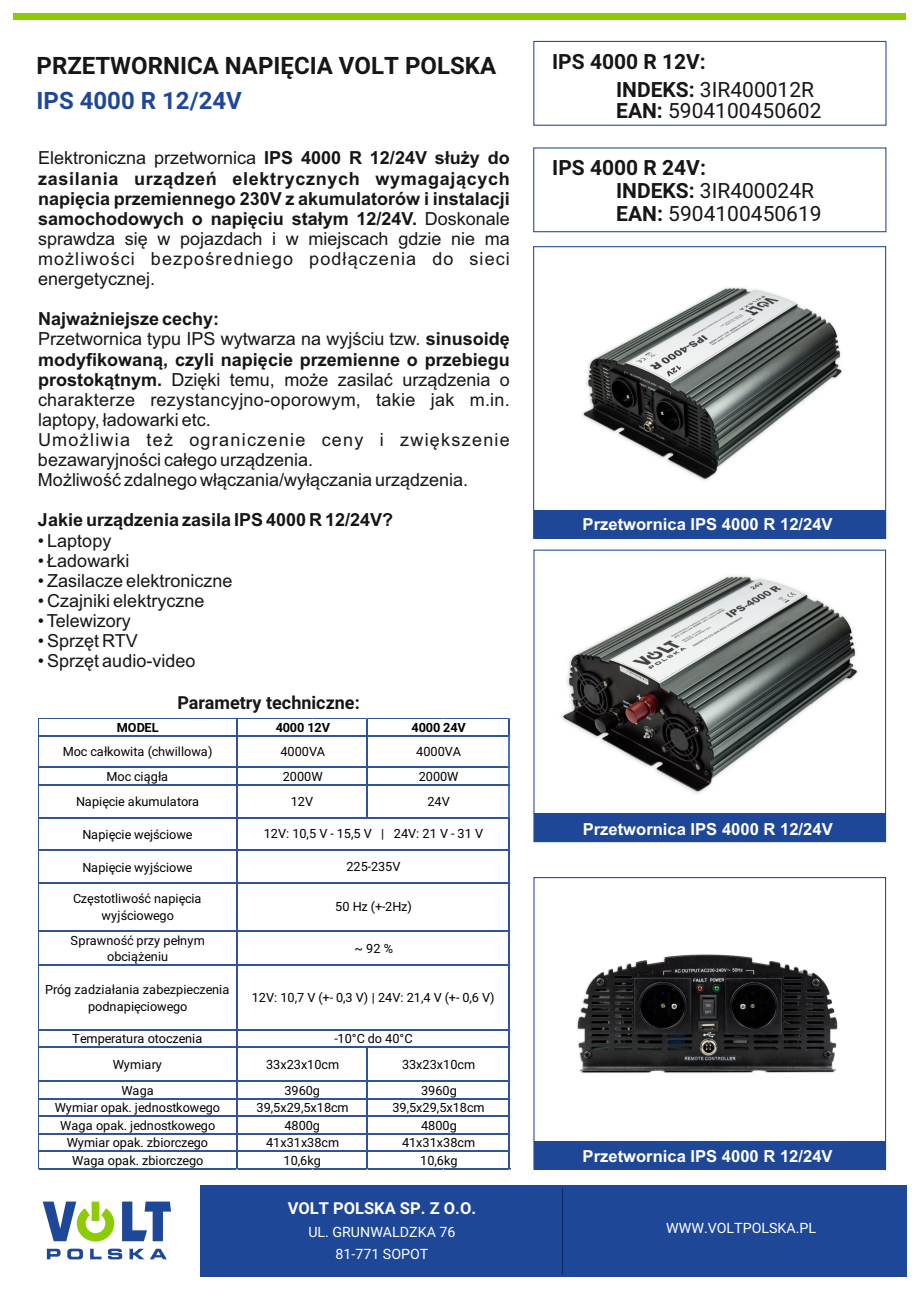
<style>
.page{position:relative;width:920px;height:1290px;background:#fff}
.page>*{position:absolute;margin:0;border:0;box-sizing:border-box;transform-origin:0 0}
.t1{font:700 24px "Roboto";color:#151616}
.t2{font:700 24px "Roboto";color:#1e4798}
.t3{font:21px/20.7px "Roboto";color:#151616}
.t4{font:700 21px "Roboto";color:#151616}
.t5{font:18px/20.1px "Arial";color:#151616}
.t6{font:700 18px/20.1px "Arial";color:#151616;text-align:justify}
.t7{font:700 18px "Roboto";color:#151616}
.t8{font:700 16.65px "Arial";color:#fff}
.t9{font:700 16.5px "Roboto";color:#fff}
.t10{font:14.25px/22.4px "Roboto";color:#fff;text-align:center}
.t11{font:12.75px/16.6px "Roboto";color:#000;text-align:center}
.t12{font:700 12.75px "Roboto";letter-spacing:-.01em;color:#000}
.s1{font-weight:400}
.s2{font-weight:700}
</style>
<div class="page">
<div style="left:14px;top:14px;width:892px;height:6px;background:#8dcb08"></div>
<div style="left:200px;top:1184px;width:706px;height:92px;background:#1e4798"></div>
<svg style="left:43px;top:1201px;width:71px;height:40px"></svg>
<svg style="left:122px;top:1201px;width:49px;height:40px"></svg>
<svg style="left:47px;top:1249px;width:14px;height:10px"></svg>
<svg style="left:67px;top:1248px;width:16px;height:11px"></svg>
<svg style="left:90px;top:1249px;width:12px;height:10px"></svg>
<svg style="left:108px;top:1248px;width:14px;height:11px"></svg>
<svg style="left:130px;top:1249px;width:37px;height:10px"></svg>
<hr style="left:562px;top:1187px;width:1px;height:86px;background:#09275d">
<div style="left:534px;top:510px;width:351px;height:29px;background:#1e4798"></div>
<div style="left:533px;top:246px;width:353px;height:293px;border:1px solid #1e4797"></div>
<div style="left:533px;top:41px;width:353px;height:85px;border:1px solid #1e4797"></div>
<div style="left:534px;top:813px;width:351px;height:29px;background:#1e4798"></div>
<div style="left:534px;top:1141px;width:351px;height:28px;background:#1e4798"></div>
<div style="left:533px;top:877px;width:353px;height:292px;border:1px solid #1e4797"></div>
<div style="left:533px;top:147px;width:353px;height:85px;border:1px solid #1e4797"></div>
<hr style="left:39px;top:718px;width:471px;height:1px;background:#305496">
<hr style="left:39px;top:735px;width:471px;height:1px;background:#305496">
<hr style="left:39px;top:767px;width:471px;height:1px;background:#305496">
<hr style="left:508px;top:736px;width:2px;height:31px;background:#4472c4">
<hr style="left:39px;top:784px;width:471px;height:2px;background:#305496">
<hr style="left:39px;top:817px;width:471px;height:1px;background:#305496">
<hr style="left:508px;top:786px;width:2px;height:31px;background:#4472c4">
<hr style="left:39px;top:849px;width:471px;height:2px;background:#305496">
<hr style="left:39px;top:882px;width:471px;height:1px;background:#305496">
<hr style="left:39px;top:930px;width:471px;height:2px;background:#305496">
<hr style="left:39px;top:964px;width:471px;height:2px;background:#305496">
<hr style="left:39px;top:1029px;width:471px;height:1px;background:#305496">
<hr style="left:366px;top:719px;width:2px;height:99px;background:#305496">
<hr style="left:39px;top:1046px;width:471px;height:2px;background:#305496">
<hr style="left:39px;top:1080px;width:471px;height:2px;background:#305496">
<hr style="left:39px;top:1098px;width:471px;height:2px;background:#305496">
<hr style="left:39px;top:1115px;width:471px;height:2px;background:#305496">
<hr style="left:39px;top:1133px;width:471px;height:1px;background:#305496">
<hr style="left:39px;top:1150px;width:471px;height:2px;background:#305496">
<hr style="left:38px;top:718px;width:1px;height:451px;background:#305496">
<hr style="left:236px;top:719px;width:1px;height:450px;background:#305496">
<hr style="left:366px;top:1048px;width:2px;height:121px;background:#305496">
<hr style="left:39px;top:1168px;width:471px;height:1px;background:#305496">
<hr style="left:508px;top:818px;width:2px;height:351px;background:#305496">
<svg style="left:508px;top:718px;width:3px;height:19px"></svg>
<svg style="left:508px;top:767px;width:3px;height:19px"></svg>
<img style="left:582px;top:287px;width:260px;height:194px">
<img style="left:561px;top:575px;width:297px;height:219px">
<img style="left:577px;top:954px;width:261px;height:119px">
<h1 class="t1" style="left:37px;top:56px;width:461px">PRZETWORNICA NAPIĘCIA VOLT POLSKA</h1>
<h1 class="t2" style="left:37px;top:91px;width:207px">IPS 4000 R 12/24V</h1>
<p class="t6" style="left:38px;top:150px;width:473px"><span class="s1">Elektroniczna przetwornica</span> IPS 4000 R 12/24V służy do zasilania urządzeń elektrycznych wymagających napięcia przemiennego 230V z akumulatorów i instalacji samochodowych o napięciu stałym 12/24V. <span class="s1">Doskonale sprawdza się w pojazdach i w miejscach gdzie nie ma możliwości bezpośredniego podłączenia do sieci energetycznej.</span></p>
<p class="t5" style="left:38px;top:311px;width:473px"><span class="s2">Najważniejsze cechy:<br></span>Przetwornica typu IPS wytwarza na wyjściu tzw. <span class="s2">sinusoidę modyfikowaną, czyli napięcie przemienne o przebiegu prostokątnym.</span> Dzięki temu, może zasilać urządzenia o charakterze rezystancyjno-oporowym, takie jak m.in. laptopy, ładowarki etc.<br>Umożliwia też ograniczenie ceny i zwiększenie bezawaryjności całego urządzenia.<br>Możliwość zdalnego włączania/wyłączania urządzenia.</p>
<h3 class="t6" style="left:38px;top:512px;width:357px">Jakie urządzenia zasila IPS 4000 R 12/24V?</h3>
<h3 class="t5" style="left:38px;top:532px;width:75px">• Laptopy</h3>
<h3 class="t5" style="left:38px;top:552px;width:93px">• Ładowarki</h3>
<h3 class="t5" style="left:38px;top:572px;width:196px">• Zasilacze elektroniczne</h3>
<h3 class="t5" style="left:38px;top:592px;width:168px">• Czajniki elektryczne</h3>
<h3 class="t5" style="left:38px;top:612px;width:94px">• Telewizory</h3>
<h3 class="t5" style="left:38px;top:632px;width:102px">• Sprzęt RTV</h3>
<h3 class="t5" style="left:38px;top:652px;width:159px">• Sprzęt audio-video</h3>
<h3 class="t7" style="left:177px;top:696px;width:184px">Parametry techniczne:</h3>
<p class="t12" style="left:117px;top:722px;width:43px">MODEL</p>
<p class="t11" style="left:63px;top:741px;width:151px;line-height:25px">Moc całkowita (chwillowa)<br>Moc ciągła<br>Napięcie akumulatora</p>
<p class="t11" style="left:83px;top:827px;width:112px">Napięcie wejściowe</p>
<p class="t11" style="left:83px;top:860px;width:112px">Napięcie wyjściowe</p>
<p class="t11" style="left:73px;top:892px;width:130px">Częstotliwość napięcia wyjściowego</p>
<p class="t11" style="left:71px;top:933px;width:136px">Sprawność przy pełnym obciążeniu</p>
<p class="t11" style="left:45px;top:982px;width:186px">Próg zadziałania zabezpieczenia podnapięciowego</p>
<p class="t11" style="left:72px;top:1027px;width:132px;line-height:25.8px">Temperatura otoczenia<br>Wymiary<br>Waga</p>
<p class="t11" style="left:55px;top:1100px;width:167px;line-height:17.5px">Wymiar opak. jednostkowego<br>Waga opak. jednostkowego<br>Wymiar opak. zbiorczego<br>Waga opak. zbiorczego</p>
<p class="t11" style="left:257px;top:1101px;width:94px">39,5x29,5x18cm</p>
<p class="t11" style="left:392px;top:1101px;width:94px">39,5x29,5x18cm</p>
<p class="t12" style="left:276px;top:722px;width:56px">4000 12V</p>
<p class="t12" style="left:412px;top:722px;width:56px">4000 24V</p>
<p class="t11" style="left:280px;top:745px;width:46px">4000VA</p>
<p class="t11" style="left:416px;top:745px;width:46px">4000VA</p>
<p class="t11" style="left:283px;top:769px;width:41px">2000W</p>
<p class="t11" style="left:419px;top:769px;width:41px">2000W</p>
<p class="t11" style="left:291px;top:794px;width:24px">12V</p>
<p class="t11" style="left:427px;top:794px;width:24px">24V</p>
<p class="t11" style="left:264px;top:827px;width:221px">12V: 10,5 V - 15,5 V | 24V: 21 V - 31 V</p>
<p class="t11" style="left:346px;top:859px;width:56px">225-235V</p>
<p class="t11" style="left:335px;top:900px;width:78px">50 Hz (+-2Hz)</p>
<p class="t11" style="left:354px;top:941px;width:40px">~ 92 %</p>
<p class="t11" style="left:252px;top:990px;width:244px">12V: 10,7 V (+- 0,3 V) | 24V: 21,4 V (+- 0,6 V)</p>
<p class="t11" style="left:334px;top:1032px;width:80px">-10°C do 40°C</p>
<p class="t11" style="left:266px;top:1057px;width:75px">33x23x10cm</p>
<p class="t11" style="left:402px;top:1057px;width:75px">33x23x10cm</p>
<p class="t11" style="left:284px;top:1083px;width:37px">3960g</p>
<p class="t11" style="left:421px;top:1083px;width:37px">3960g</p>
<p class="t11" style="left:284px;top:1118px;width:37px">4800g</p>
<p class="t11" style="left:421px;top:1118px;width:37px">4800g</p>
<p class="t11" style="left:266px;top:1136px;width:75px">41x31x38cm</p>
<p class="t11" style="left:402px;top:1136px;width:75px">41x31x38cm</p>
<p class="t11" style="left:284px;top:1153px;width:39px">10,6kg</p>
<p class="t11" style="left:420px;top:1153px;width:39px">10,6kg</p>
<h2 class="t4" style="left:552px;top:53px;width:155px">IPS 4000 R 12V:</h2>
<h2 class="t3" style="left:616px;top:81px;width:207px"><span class="s2">INDEKS:</span> 3IR400012R<br><span class="s2">EAN:</span> 5904100450602</h2>
<h2 class="t4" style="left:552px;top:160px;width:155px">IPS 4000 R 24V:</h2>
<h2 class="t3" style="left:616px;top:183px;width:199px"><span class="s2">INDEKS:</span> 3IR400024R</h2>
<h2 class="t3" style="left:616px;top:206px;width:207px"><span class="s2">EAN:</span> 5904100450619</h2>
<h3 class="t8" style="left:583px;top:518px;width:252px">Przetwornica IPS 4000 R 12/24V</h3>
<h3 class="t8" style="left:583px;top:822px;width:252px">Przetwornica IPS 4000 R 12/24V</h3>
<h3 class="t8" style="left:583px;top:1150px;width:252px">Przetwornica IPS 4000 R 12/24V</h3>
<p class="t9" style="left:288px;top:1201px;width:190px">VOLT POLSKA SP. Z O.O.</p>
<p class="t10" style="left:308px;top:1222px;width:149px">UL. GRUNWALDZKA 76<br>81-771 SOPOT</p>
<p class="t10" style="left:666px;top:1218px;width:152px">WWW.VOLTPOLSKA.PL</p>
</div>
